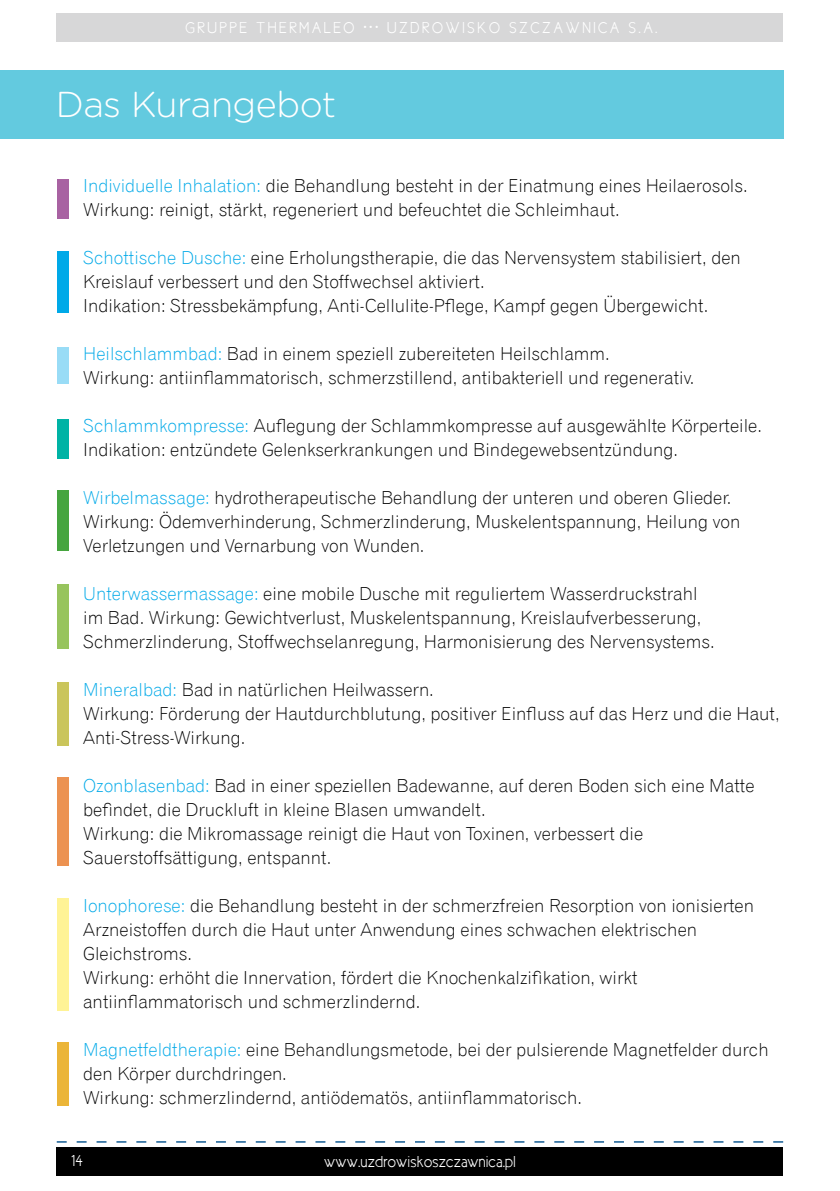
<style>
.page{position:relative;width:840px;height:1191px;background:#fff}
.page>*{position:absolute;margin:0;border:0;box-sizing:border-box;transform-origin:0 0}
.t1{font:300 36px "Gotham Rounded";letter-spacing:-.015em;color:#fff}
.t2{font:18px/24px "Gothic 720 Lt EU";color:#000}
.t3{font:16px "Cicle Semi";letter-spacing:.15em;color:#fff}
.t4{font:16px "Cicle Semi";color:#fff}
.s1{color:#00a9e8}
</style>
<div class="page">
<svg style="left:57px;top:1141px;width:725px;height:1px"></svg>
<div style="left:57px;top:1146px;width:725px;height:29px;background:#000"></div>
<div style="left:57px;top:14px;width:725px;height:28px;background:#d7d7d8"></div>
<div style="left:57px;top:179px;width:12px;height:39px;background:#a862a2"></div>
<div style="left:57px;top:251px;width:12px;height:61px;background:#00a9e8"></div>
<div style="left:57px;top:347px;width:12px;height:37px;background:#99dcf6"></div>
<div style="left:57px;top:419px;width:12px;height:39px;background:#00b3a5"></div>
<div style="left:57px;top:490px;width:12px;height:61px;background:#46a53f"></div>
<div style="left:57px;top:585px;width:12px;height:64px;background:#97c45d"></div>
<div style="left:57px;top:682px;width:12px;height:64px;background:#cac55b"></div>
<div style="left:57px;top:777px;width:12px;height:88px;background:#ec9251"></div>
<div style="left:57px;top:898px;width:12px;height:113px;background:#fff396"></div>
<div style="left:57px;top:1041px;width:12px;height:64px;background:#ebb538"></div>
<div style="left:0;top:71px;width:782px;height:68px;background:#63cadf"></div>
<p class="t3" style="left:185px;top:20px;width:473px">GRUPPE THERMALEO ••• UZDROWISKO SZCZAWNICA S.A.</p>
<h1 class="t1" style="left:56px;top:81px;width:282px">Das Kurangebot</h1>
<p class="t2" style="left:83px;top:174px;width:665px"><span class="s1">Individuelle Inhalation:</span> die Behandlung besteht in der Einatmung eines Heilaerosols.<br>Wirkung: reinigt, stärkt, regeneriert und befeuchtet die Schleimhaut.</p>
<p class="t2" style="left:83px;top:246px;width:658px"><span class="s1">Schottische Dusche:</span> eine Erholungstherapie, die das Nervensystem stabilisiert, den<br>Kreislauf verbessert und den Stoffwechsel aktiviert.<br>Indikation: Stressbekämpfung, Anti-Cellulite-Pflege, Kampf gegen Übergewicht.</p>
<p class="t2" style="left:83px;top:342px;width:612px"><span class="s1">Heilschlammbad:</span> Bad in einem speziell zubereiteten Heilschlamm.<br>Wirkung: antiinflammatorisch, schmerzstillend, antibakteriell und regenerativ.</p>
<p class="t2" style="left:83px;top:414px;width:680px"><span class="s1">Schlammkompresse:</span> Auflegung der Schlammkompresse auf ausgewählte Körperteile.<br>Indikation: entzündete Gelenkserkrankungen und Bindegewebsentzündung.</p>
<p class="t2" style="left:83px;top:486px;width:658px"><span class="s1">Wirbelmassage:</span> hydrotherapeutische Behandlung der unteren und oberen Glieder.<br>Wirkung: Ödemverhinderung, Schmerzlinderung, Muskelentspannung, Heilung von<br>Verletzungen und Vernarbung von Wunden.</p>
<p class="t2" style="left:83px;top:582px;width:632px"><span class="s1">Unterwassermassage:</span> eine mobile Dusche mit reguliertem Wasserdruckstrahl im Bad. Wirkung: Gewichtverlust, Muskelentspannung, Kreislaufverbesserung,<br>Schmerzlinderung, Stoffwechselanregung, Harmonisierung des Nervensystems.</p>
<p class="t2" style="left:83px;top:678px;width:697px"><span class="s1">Mineralbad:</span> Bad in natürlichen Heilwassern.<br>Wirkung: Förderung der Hautdurchblutung, positiver Einfluss auf das Herz und die Haut,<br>Anti-Stress-Wirkung.</p>
<p class="t2" style="left:83px;top:774px;width:672px"><span class="s1">Ozonblasenbad:</span> Bad in einer speziellen Badewanne, auf deren Boden sich eine Matte befindet, die Druckluft in kleine Blasen umwandelt.<br>Wirkung: die Mikromassage reinigt die Haut von Toxinen, verbessert die Sauerstoffsättigung, entspannt.</p>
<p class="t2" style="left:83px;top:894px;width:672px"><span class="s1">Ionophorese:</span> die Behandlung besteht in der schmerzfreien Resorption von ionisierten Arzneistoffen durch die Haut unter Anwendung eines schwachen elektrischen Gleichstroms.<br>Wirkung: erhöht die Innervation, fördert die Knochenkalzifikation, wirkt antiinflammatorisch und schmerzlindernd.</p>
<p class="t2" style="left:83px;top:1038px;width:686px"><span class="s1">Magnetfeldtherapie:</span> eine Behandlungsmetode, bei der pulsierende Magnetfelder durch den Körper durchdringen.<br>Wirkung: schmerzlindernd, antiödematös, antiinflammatorisch.</p>
<p class="t3" style="left:71px;top:1152px;width:13px">14</p>
<p class="t4" style="left:324px;top:1152px;width:193px">www.uzdrowiskoszczawnica.pl</p>
</div>
